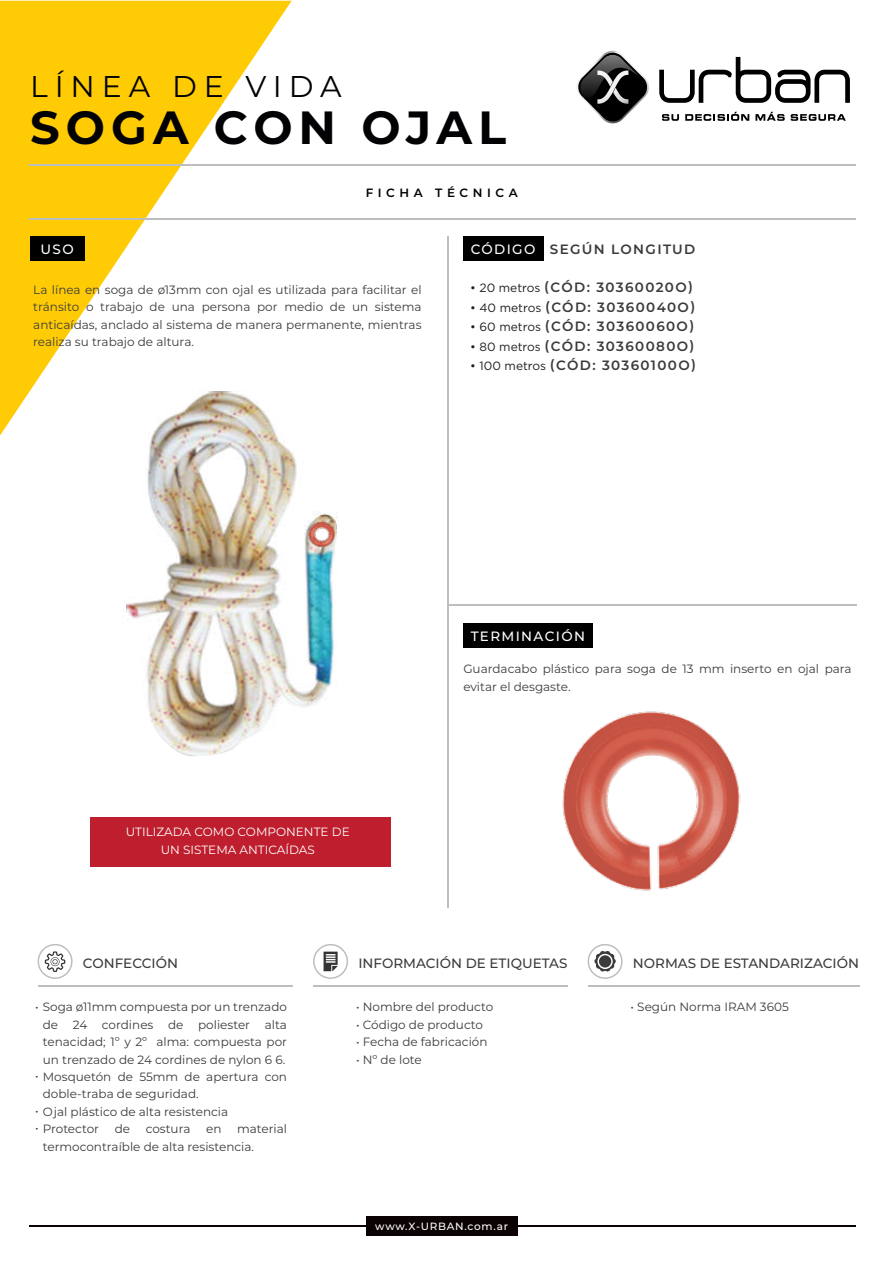
<style>
.page{position:relative;width:893px;height:1263px;background:#fff}
.page>*{position:absolute;margin:0;border:0;box-sizing:border-box;transform-origin:0 0}
.t1{font:700 46.5px "Montserrat";letter-spacing:.13em;color:#020204}
.t2{font:30px "Montserrat";letter-spacing:.23em;color:#020204}
.t3{font:600 13.5px "Montserrat";letter-spacing:.1em;color:#3b3b3c}
.t4{font:500 13.5px "Montserrat";color:#3b3b3c}
.t5{font:500 13.5px "Montserrat";letter-spacing:.1em;color:#fff}
.t6{font:12px/17.4px "Montserrat";color:#3b3b3c}
.t7{font:12px/17.4px "Montserrat";color:#fff;text-align:center}
.t8{font:600 12px "Montserrat";letter-spacing:.38em;color:#000}
.t9{font:500 10.5px "Montserrat";letter-spacing:.07em;color:#fff}
.s1{font-family:"Gotham";font-weight:400;font-size:12px;color:#231f20}
</style>
<div class="page">
<svg style="left:0;top:1px;width:292px;height:435px;fill:#ffcb05"></svg>
<hr style="left:30px;top:1225px;width:826px;height:1px;background:#0a0203">
<div style="left:366px;top:1216px;width:152px;height:19px;background:#0a0203"></div>
<div style="left:30px;top:237px;width:55px;height:24px;background:#000"></div>
<hr style="left:447px;top:237px;width:2px;height:671px;background:#bcbec0">
<hr style="left:314px;top:986px;width:254px;height:1px;background:#bcbec0">
<div style="left:313px;top:944px;width:35px;height:35px;border:2px solid #bcbec0;border-radius:50%"></div>
<hr style="left:30px;top:164px;width:826px;height:1px;background:#bcbec0">
<hr style="left:30px;top:218px;width:826px;height:1px;background:#bcbec0">
<hr style="left:448px;top:604px;width:408px;height:1px;background:#bcbec0">
<hr style="left:38px;top:986px;width:255px;height:1px;background:#bcbec0">
<div style="left:38px;top:944px;width:35px;height:35px;border:2px solid #bcbec0;border-radius:50%"></div>
<hr style="left:588px;top:986px;width:272px;height:1px;background:#bcbec0">
<div style="left:588px;top:944px;width:35px;height:35px;border:2px solid #bcbec0;border-radius:50%"></div>
<svg style="left:662px;top:114px;width:17px;height:7px"></svg>
<svg style="left:685px;top:112px;width:64px;height:9px"></svg>
<svg style="left:755px;top:112px;width:30px;height:9px"></svg>
<svg style="left:791px;top:114px;width:55px;height:7px"></svg>
<svg style="left:659px;top:57px;width:191px;height:46px"></svg>
<svg style="left:577px;top:51px;width:72px;height:73px"></svg>
<div style="left:463px;top:237px;width:80px;height:24px;background:#000"></div>
<div style="left:463px;top:624px;width:130px;height:24px;background:#000"></div>
<svg style="left:45px;top:951px;width:20px;height:21px"></svg>
<svg style="left:324px;top:951px;width:14px;height:20px"></svg>
<svg style="left:594px;top:951px;width:22px;height:21px"></svg>
<div style="left:91px;top:817px;width:300px;height:49px;background:#be1e2d"></div>
<img style="left:109px;top:378px;width:229px;height:378px">
<img style="left:308px;top:521px;width:26px;height:27px">
<img style="left:562px;top:711px;width:179px;height:180px">
<h2 class="t2" style="left:30px;top:66px;width:313px">LÍNEA DE VIDA</h2>
<h1 class="t1" style="left:30px;top:94px;width:478px">SOGA CON OJAL</h1>
<p class="t8" style="left:366px;top:184px;width:153px">FICHA TÉCNICA</p>
<p class="t5" style="left:41px;top:240px;width:35px">USO</p>
<p class="t5" style="left:471px;top:240px;width:66px">CÓDIGO</p>
<p class="t3" style="left:550px;top:239px;width:147px">SEGÚN LONGITUD</p>
<p class="t6" style="left:33px;top:281px;width:390px;text-align:justify">La línea en soga de ø13mm con ojal es utilizada para facilitar el tránsito o trabajo de una persona por medio de un sistema anticaídas, anclado al sistema de manera permanente, mientras realiza su trabajo de altura.</p>
<p class="t3" style="left:470px;top:278px;width:224px"><span class="s1">• 20 metros</span> (CÓD: 30360020O)</p>
<p class="t3" style="left:470px;top:297px;width:227px"><span class="s1">• 40 metros</span> (CÓD: 30360040O)</p>
<p class="t3" style="left:470px;top:317px;width:226px"><span class="s1">• 60 metros</span> (CÓD: 30360060O)</p>
<p class="t3" style="left:470px;top:336px;width:226px"><span class="s1">• 80 metros</span> (CÓD: 30360080O)</p>
<p class="t3" style="left:470px;top:356px;width:227px"><span class="s1">• 100 metros</span> (CÓD: 30360100O)</p>
<p class="t7" style="left:126px;top:823px;width:225px">UTILIZADA COMO COMPONENTE DE<br>UN SISTEMA ANTICAÍDAS</p>
<p class="t5" style="left:471px;top:627px;width:116px">TERMINACIÓN</p>
<p class="t6" style="left:463px;top:660px;width:390px">Guardacabo plástico para soga de 13 mm inserto en ojal para evitar el desgaste.</p>
<p class="t4" style="left:83px;top:953px;width:97px">CONFECCIÓN</p>
<p class="t6" style="left:43px;top:998px;width:246px;text-align:justify;text-indent:-8px">• Soga ø11mm compuesta por un trenzado de 24 cordines de poliester alta tenacidad; 1º y 2º alma: compuesta por un trenzado de 24 cordines de nylon 6 6.</p>
<p class="t6" style="left:43px;top:1067px;width:246px;text-indent:-8px">• Mosquetón de 55mm de apertura con doble-traba de seguridad.</p>
<p class="t6" style="left:35px;top:1102px;width:195px">• Ojal plástico de alta resistencia</p>
<p class="t6" style="left:35px;top:1120px;width:65px">• Protector</p>
<p class="t6" style="left:115px;top:1120px;width:17px">de</p>
<p class="t6" style="left:146px;top:1120px;width:46px">costura</p>
<p class="t6" style="left:206px;top:1120px;width:17px">en</p>
<p class="t6" style="left:43px;top:1120px;width:246px;text-indent:194px">material termocontraíble de alta resistencia.</p>
<p class="t4" style="left:358px;top:953px;width:211px">INFORMACIÓN DE ETIQUETAS</p>
<p class="t6" style="left:356px;top:998px;width:139px">• Nombre del producto</p>
<p class="t6" style="left:356px;top:1015px;width:128px">• Código de producto</p>
<p class="t6" style="left:356px;top:1033px;width:133px">• Fecha de fabricación</p>
<p class="t6" style="left:356px;top:1050px;width:67px">• Nº de lote</p>
<p class="t9" style="left:375px;top:1218px;width:134px">www.X-URBAN.com.ar</p>
<p class="t4" style="left:633px;top:953px;width:228px">NORMAS DE ESTANDARIZACIÓN</p>
<p class="t6" style="left:631px;top:998px;width:160px">• Según Norma IRAM 3605</p>
</div>
